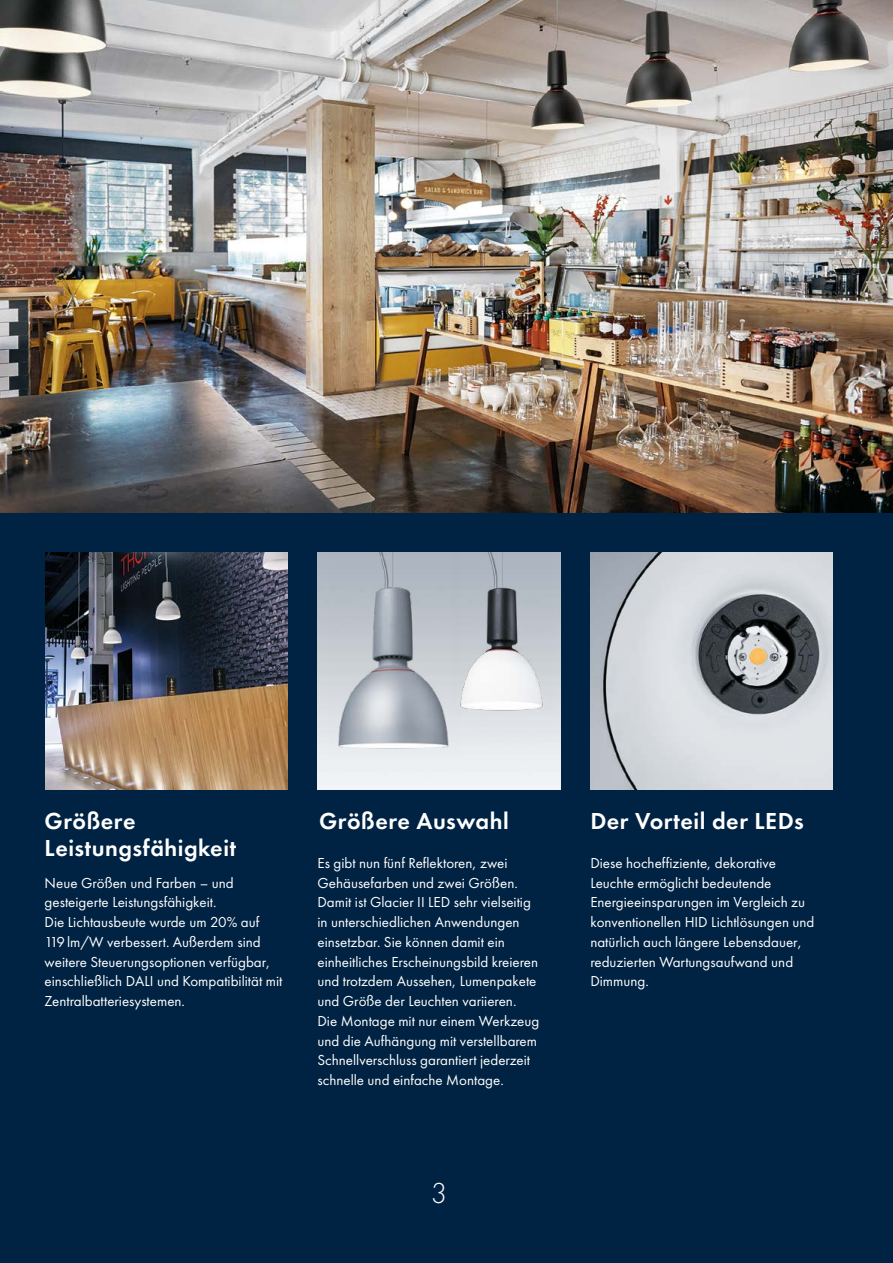
<style>
.page{position:relative;width:893px;height:1263px;background:#fff}
.page>*{position:absolute;margin:0;border:0;box-sizing:border-box;transform-origin:0 0}
.t1{font:30px "Futura PT Light";color:#fff}
.t2{font:24px/27px "Futura PT Demi";letter-spacing:.02em;color:#fff}
.t3{font:15px/19.6px "Futura PT Book";color:#fff}
</style>
<div class="page">
<div style="left:0;top:493px;width:893px;height:770px;background:#002343"></div>
<img style="left:317px;top:552px;width:244px;height:237px">
<img style="left:45px;top:552px;width:243px;height:237px">
<img style="left:590px;top:552px;width:243px;height:237px">
<img style="left:0;top:0;width:893px;height:513px">
<img style="left:330px;top:552px;width:131px;height:205px">
<img style="left:450px;top:552px;width:103px;height:166px">
<h2 class="t2" style="left:45px;top:807px;width:193px">Größere<br>Leistungsfähigkeit</h2>
<h2 class="t2" style="left:319px;top:807px;width:191px">Größere Auswahl</h2>
<h2 class="t2" style="left:590px;top:807px;width:215px">Der Vorteil der LEDs</h2>
<p class="t3" style="left:317px;top:853px;width:223px">Es gibt nun fünf Reflektoren, zwei Gehäusefarben und zwei Größen.<br>Damit ist Glacier II LED sehr vielseitig in unterschiedlichen Anwendungen einsetzbar. Sie können damit ein einheitliches Erscheinungsbild kreieren und trotzdem Aussehen, Lumenpakete und Größe der Leuchten variieren.<br>Die Montage mit nur einem Werkzeug und die Aufhängung mit verstellbarem Schnellverschluss garantiert jederzeit schnelle und einfache Montage.</p>
<p class="t3" style="left:590px;top:853px;width:226px">Diese hocheffiziente, dekorative<br>Leuchte ermöglicht bedeutende<br>Energieeinsparungen im Vergleich zu konventionellen HID Lichtlösungen und natürlich auch längere Lebensdauer, reduzierten Wartungsaufwand und<br>Dimmung.</p>
<p class="t3" style="left:45px;top:873px;width:239px">Neue Größen und Farben – und gesteigerte Leistungsfähigkeit.<br>Die Lichtausbeute wurde um 20% auf 119lm/W verbessert. Außerdem sind weitere Steuerungsoptionen verfügbar, einschließlich DALI und Kompatibilität mit Zentralbatteriesystemen.</p>
<h1 class="t1" style="left:431px;top:1176px;width:18px">3</h1>
</div>
